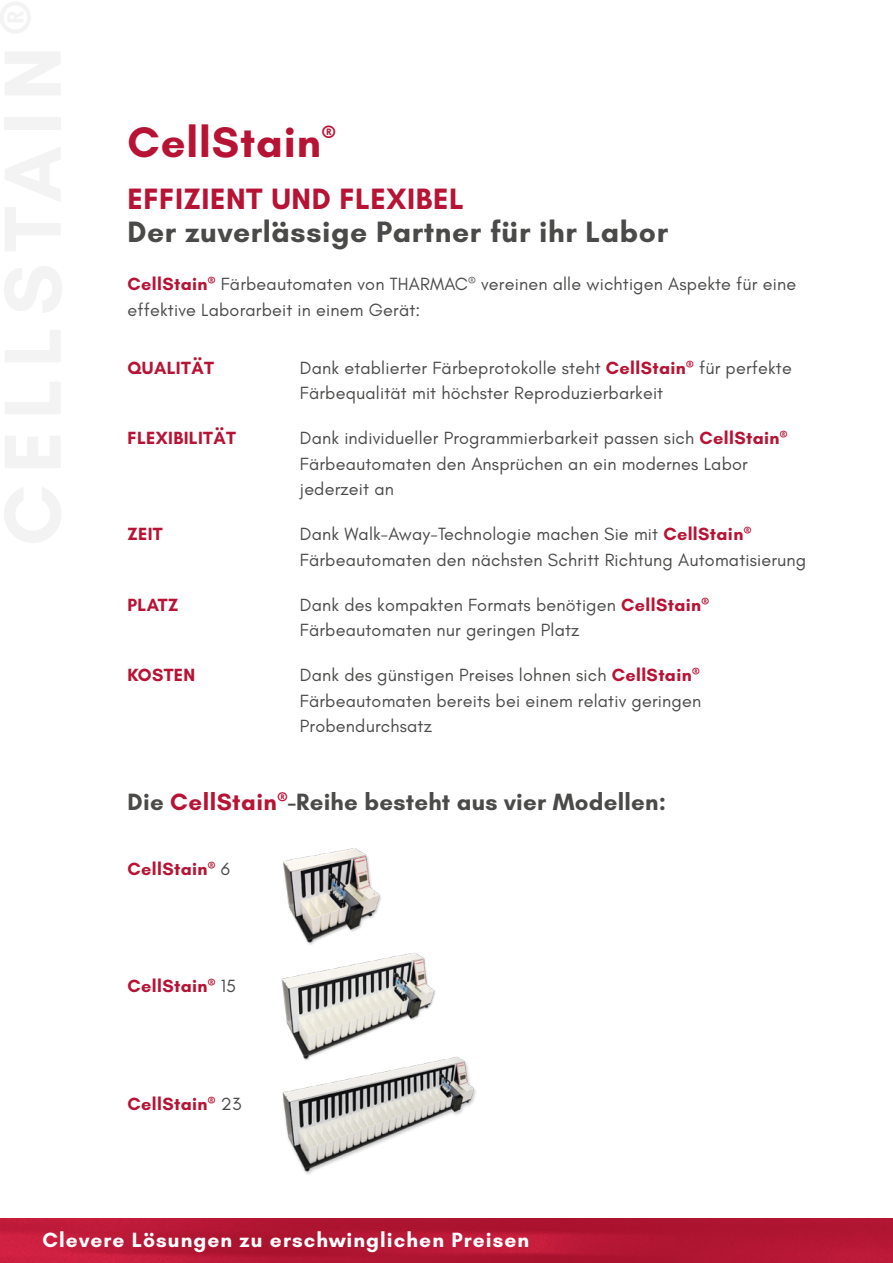
<style>
.page{position:relative;width:893px;height:1263px;background:#fff}
.page>*{position:absolute;margin:0;border:0;box-sizing:border-box;transform-origin:0 0}
.t1{font:700 43.5px "Glacial Indifference";letter-spacing:.02em;color:#b71435}
.t2{font:700 30px "Glacial Indifference";letter-spacing:.02em;color:#4a4a49}
.t3{font:700 30px "Glacial Indifference";letter-spacing:.02em;color:#b71435}
.t4{font:700 24px "Glacial Indifference";letter-spacing:.01em;color:#4a4a49}
.t5{font:700 21px "Glacial Indifference";letter-spacing:.05em;color:#fff}
.t6{font:700 19.2px "Glacial Indifference";color:#b71435}
.t7{font:18px/25.5px "Glacial Indifference";letter-spacing:.01em;color:#4a4a49}
.t8{font:700 18px "Glacial Indifference";letter-spacing:.02em;color:#b71435}
.s1{font-weight:700;color:#b71435}
.s2{color:#b71435}
.s3{font-weight:400;color:#4a4a49}
</style>
<div class="page">
<img style="left:0;top:1218px;width:893px;height:45px">
<img style="left:283px;top:848px;width:98px;height:90px">
<img style="left:281px;top:938px;width:155px;height:113px">
<img style="left:282px;top:1051px;width:194px;height:124px">
<h1 class="t1" style="left:128px;top:115px;width:195px">CellStain</h1>
<p class="t6" style="left:322px;top:120px;width:15px">®</p>
<h2 class="t3" style="left:128px;top:181px;width:338px">EFFIZIENT UND FLEXIBEL</h2>
<h2 class="t2" style="left:128px;top:214px;width:542px">Der zuverlässige Partner für ihr Labor</h2>
<p class="t7" style="left:128px;top:272px;width:670px"><span class="s1">CellStain</span><sup>®</sup> Färbeautomaten von THARMAC<sup>®</sup> vereinen alle wichtigen Aspekte für eine effektive Laborarbeit in einem Gerät:</p>
<p class="t8" style="left:128px;top:356px;width:88px">QUALITÄT</p>
<p class="t7" style="left:300px;top:355px;width:493px">Dank etablierter Färbeprotokolle steht <span class="s1">CellStain</span><sup>®</sup> für perfekte<br>Färbequalität mit höchster Reproduzierbarkeit</p>
<p class="t8" style="left:128px;top:427px;width:110px">FLEXIBILITÄT</p>
<p class="t7" style="left:300px;top:426px;width:489px">Dank individueller Programmierbarkeit passen sich <span class="s1">CellStain</span><sup>®<br></sup>Färbeautomaten den Ansprüchen an ein modernes Labor jederzeit an</p>
<p class="t8" style="left:128px;top:523px;width:37px">ZEIT</p>
<p class="t7" style="left:300px;top:522px;width:508px">Dank Walk-Away-Technologie machen Sie mit <span class="s1">CellStain</span><sup>®<br></sup>Färbeautomaten den nächsten Schritt Richtung Automatisierung</p>
<p class="t8" style="left:128px;top:593px;width:52px">PLATZ</p>
<p class="t7" style="left:300px;top:592px;width:411px">Dank des kompakten Formats benötigen <span class="s1">CellStain</span><sup>®<br></sup>Färbeautomaten nur geringen Platz</p>
<p class="t8" style="left:128px;top:664px;width:69px">KOSTEN</p>
<p class="t7" style="left:300px;top:663px;width:403px;text-align:justify">Dank des günstigen Preises lohnen sich <span class="s1">CellStain</span><sup>® </sup>Färbeautomaten bereits bei einem relativ geringen Probendurchsatz</p>
<h3 class="t4" style="left:128px;top:787px;width:540px">Die <span class="s2">CellStain</span><sup>®</sup>-Reihe besteht aus vier Modellen:</h3>
<p class="t8" style="left:128px;top:857px;width:104px">CellStain<sup>®</sup> <span class="s3">6</span></p>
<p class="t8" style="left:128px;top:975px;width:110px">CellStain<sup>®</sup> <span class="s3">15</span></p>
<p class="t8" style="left:128px;top:1093px;width:115px">CellStain<sup>®</sup> <span class="s3">23</span></p>
<p class="t5" style="left:43px;top:1227px;width:488px">Clevere Lösungen zu erschwinglichen Preisen</p>
</div>
